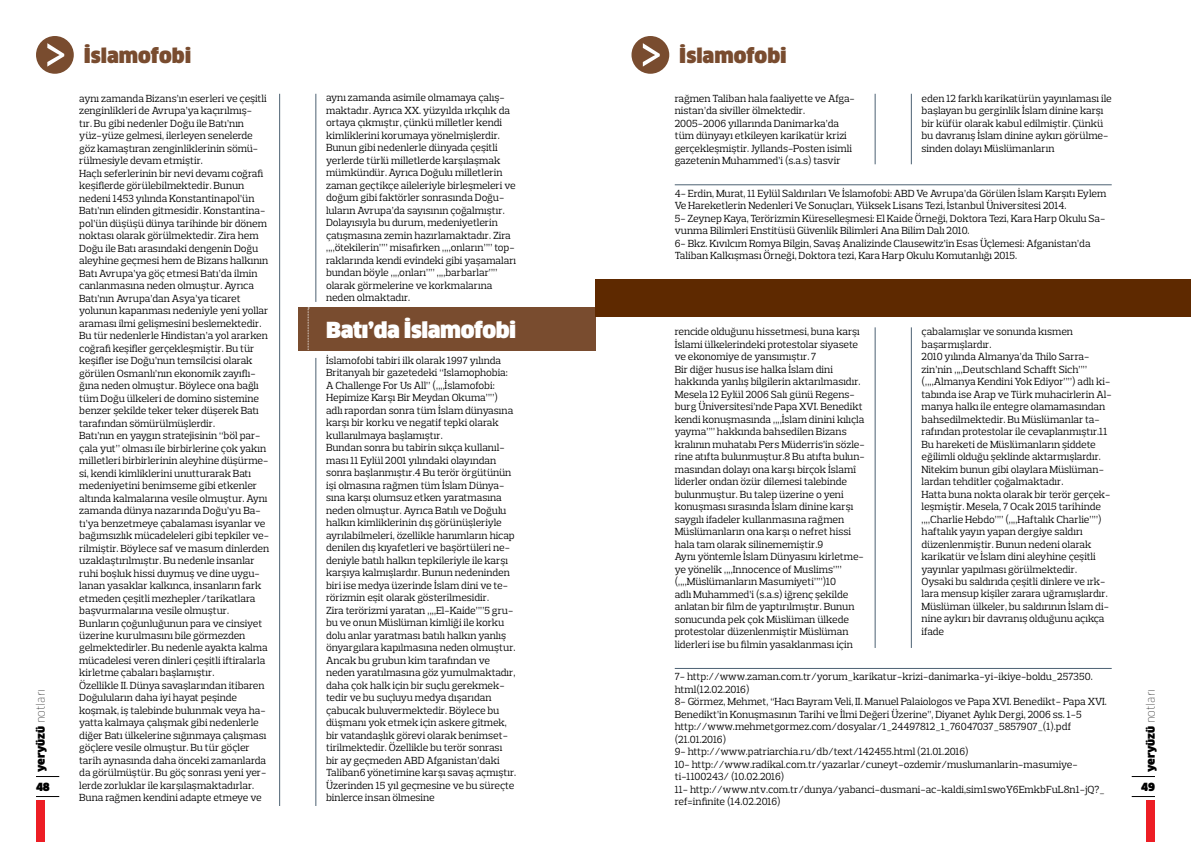
<style>
.page{position:relative;width:1191px;height:842px;background:#fff}
.page>*{position:absolute;margin:0;border:0;box-sizing:border-box;transform-origin:0 0}
.t1{font:900 21.6px "Clan";letter-spacing:-.02em;color:#fff}
.t2{font:900 20px "Clan";color:#794c2f}
.t3{font:900 11px "Clan";color:#000}
.t4{font:10.5px/12.5px "Prelo Slab";color:#000}
.s1{font-weight:100}
</style>
<div class="page">
<div style="left:36px;top:801px;width:9px;height:41px;background:#ed1d24"></div>
<div style="left:1146px;top:801px;width:9px;height:41px;background:#ed1d24"></div>
<svg style="left:36px;top:796px;width:23px;height:1px"></svg>
<svg style="left:1131px;top:796px;width:24px;height:1px"></svg>
<svg style="left:36px;top:776px;width:23px;height:1px"></svg>
<svg style="left:1131px;top:776px;width:24px;height:1px"></svg>
<div style="left:36px;top:36px;width:38px;height:38px;background:#794c2f;border-radius:50%"></div>
<div style="left:631px;top:36px;width:38px;height:38px;background:#794c2f;border-radius:50%"></div>
<svg style="left:47px;top:43px;width:17px;height:24px"></svg>
<svg style="left:643px;top:43px;width:17px;height:24px"></svg>
<hr style="left:675px;top:184px;width:436px;height:1px;background:#4d6273">
<hr style="left:675px;top:668px;width:436px;height:1px;background:#4d6273">
<hr style="left:279px;top:94px;width:1px;height:712px;background:#4d6273">
<hr style="left:874px;top:94px;width:1px;height:70px;background:#4d6273">
<hr style="left:874px;top:327px;width:1px;height:321px;background:#4d6273">
<hr style="left:315px;top:358px;width:1px;height:448px;background:#4d6273">
<hr style="left:315px;top:94px;width:1px;height:208px;background:#4d6273">
<hr style="left:911px;top:94px;width:1px;height:70px;background:#4d6273">
<hr style="left:911px;top:327px;width:1px;height:321px;background:#4d6273">
<div style="left:298px;top:308px;width:297px;height:43px;background:#794c2f"></div>
<div style="left:595px;top:279px;width:596px;height:37px;background:#5e2900"></div>
<svg style="left:308px;top:308px;width:1px;height:42px"></svg>
<h2 class="t2" style="left:84px;top:44px;width:109px">İslamofobi</h2>
<h2 class="t2" style="left:679px;top:44px;width:109px">İslamofobi</h2>
<p class="t4" style="left:79px;top:92px;width:192px">aynı zamanda Bizans’ın eserleri ve çeşitli zenginlikleri de Avrupa’ya kaçırılmış-<br>tır. Bu gibi nedenler Doğu ile Batı’nın yüz-yüze gelmesi, ilerleyen senelerde göz kamaştıran zenginliklerinin sömü&shy;rülmesiyle devam etmiştir.<br>Haçlı seferlerinin bir nevi devamı coğrafi keşiflerde görülebilmektedir. Bunun nedeni 1453 yılında Konstantinapol’ün Batı’nın elinden gitmesidir. Konstantina&shy;pol’ün düşüşü dünya tarihinde bir dönem noktası olarak görülmektedir. Zira hem Doğu ile Batı arasındaki dengenin Doğu aleyhine geçmesi hem de Bizans halkının Batı Avrupa’ya göç etmesi Batı’da ilmin canlanmasına neden olmuştur. Ayrıca Batı’nın Avrupa’dan Asya’ya ticaret yolunun kapanması nedeniyle yeni yollar araması ilmi gelişmesini beslemektedir.<br>Bu tür nedenlerle Hindistan’a yol ararken coğrafi keşifler gerçekleşmiştir. Bu tür keşifler ise Doğu’nun temsilcisi olarak görülen Osmanlı’nın ekonomik zayıflı&shy;ğına neden olmuştur. Böylece ona bağlı tüm Doğu ülkeleri de domino sistemine benzer şekilde teker teker düşerek Batı tarafından sömürülmüşlerdir.<br>Batı’nın en yaygın stratejisinin “böl par&shy;çala yut” olması ile birbirlerine çok yakın milletleri birbirlerinin aleyhine düşürme&shy;si, kendi kimliklerini unutturarak Batı medeniyetini benimseme gibi etkenler altında kalmalarına vesile olmuştur. Aynı zamanda dünya nazarında Doğu’yu Ba&shy;tı’ya benzetmeye çabalaması isyanlar ve bağımsızlık mücadeleleri gibi tepkiler ve&shy;rilmiştir. Böylece saf ve masum dinlerden uzaklaştırılmıştır. Bu nedenle insanlar ruhi boşluk hissi duymuş ve dine uygu&shy;lanan yasaklar kalkınca, insanların fark etmeden çeşitli mezhepler/tarikatlara başvurmalarına vesile olmuştur.<br>Bunların çoğunluğunun para ve cinsiyet üzerine kurulmasını bile görmezden gelmektedirler. Bu nedenle ayakta kalma mücadelesi veren dinleri çeşitli iftiralarla kirletme çabaları başlamıştır.<br>Özellikle II. Dünya savaşlarından itibaren Doğuluların daha iyi hayat peşinde koşmak, iş talebinde bulunmak veya ha&shy;yatta kalmaya çalışmak gibi nedenlerle diğer Batı ülkelerine sığınmaya çalışması göçlere vesile olmuştur. Bu tür göçler tarih aynasında daha önceki zamanlarda da görülmüştür. Bu göç sonrası yeni yer&shy;lerde zorluklar ile karşılaşmaktadırlar.<br>Buna rağmen kendini adapte etmeye ve</p>
<p class="t4" style="left:326px;top:92px;width:192px">aynı zamanda asimile olmamaya çalış&shy;maktadır. Ayrıca XX. yüzyılda ırkçılık da ortaya çıkmıştır, çünkü milletler kendi kimliklerini korumaya yönelmişlerdir.<br>Bunun gibi nedenlerle dünyada çeşitli yerlerde türlü milletlerde karşılaşmak mümkündür. Ayrıca Doğulu milletlerin zaman geçtikçe aileleriyle birleşmeleri ve doğum gibi faktörler sonrasında Doğu&shy;luların Avrupa’da sayısının çoğalmıştır.<br>Dolayısıyla bu durum, medeniyetlerin çatışmasına zemin hazırlamaktadır. Zira „„ötekilerin”” misafirken „„onların”” top&shy;raklarında kendi evindeki gibi yaşamaları bundan böyle „„onları”” „„barbarlar”” olarak görmelerine ve korkmalarına neden olmaktadır.</p>
<p class="t4" style="left:675px;top:92px;width:182px">rağmen Taliban hala faaliyette ve Afga&shy;nistan’da siviller ölmektedir.<br>2005-2006 yıllarında Danimarka’da tüm dünyayı etkileyen karikatür krizi gerçekleşmiştir. Jyllands-Posten isimli gazetenin Muhammed’i (s.a.s) tasvir</p>
<p class="t4" style="left:921px;top:92px;width:192px">eden 12 farklı karikatürün yayınlaması ile başlayan bu gerginlik İslam dinine karşı bir küfür olarak kabul edilmiştir. Çünkü bu davranış İslam dinine aykırı görülme&shy;sinden dolayı Müslümanların</p>
<p class="t4" style="left:675px;top:187px;width:433px">4- Erdin, Murat, 11 Eylül Saldırıları Ve İslamofobi: ABD Ve Avrupa’da Görülen İslam Karşıtı Eylem Ve Hareketlerin Nedenleri Ve Sonuçları, Yüksek Lisans Tezi, İstanbul Üniversitesi 2014.<br>5- Zeynep Kaya, Terörizmin Küreselleşmesi: El Kaide Örneği, Doktora Tezi, Kara Harp Okulu Sa&shy;vunma Bilimleri Enstitüsü Güvenlik Bilimleri Ana Bilim Dalı 2010.<br>6- Bkz. Kıvılcım Romya Bilgin, Savaş Analizinde Clausewitz’in Esas Üçlemesi: Afganistan’da Taliban Kalkışması Örneği, Doktora tezi, Kara Harp Okulu Komutanlığı 2015.</p>
<h1 class="t1" style="left:326px;top:318px;width:192px">Batı’da İslamofobi</h1>
<p class="t4" style="left:675px;top:325px;width:192px">rencide olduğunu hissetmesi, buna karşı İslami ülkelerindeki protestolar siyasete ve ekonomiye de yansımıştır. 7<br>Bir diğer husus ise halka İslam dini hakkında yanlış bilgilerin aktarılmasıdır.<br>Mesela 12 Eylül 2006 Salı günü Regens&shy;burg Üniversitesi’nde Papa XVI. Benedikt kendi konuşmasında „„İslam dinini kılıçla yayma”” hakkında bahsedilen Bizans kralının muhatabı Pers Müderris’in sözle&shy;rine atıfta bulunmuştur.8 Bu atıfta bulun&shy;masından dolayı ona karşı birçok İslamî liderler ondan özür dilemesi talebinde bulunmuştur. Bu talep üzerine o yeni konuşması sırasında İslam dinine karşı saygılı ifadeler kullanmasına rağmen Müslümanların ona karşı o nefret hissi hala tam olarak silinememiştir.9<br>Aynı yöntemle İslam Dünyasını kirletme&shy;ye yönelik „„Innocence of Muslims”” („„Müslümanların Masumiyeti””)10<br>adlı Muhammed’i (s.a.s) iğrenç şekilde anlatan bir film de yaptırılmıştır. Bunun sonucunda pek çok Müslüman ülkede protestolar düzenlenmiştir Müslüman liderleri ise bu filmin yasaklanması için</p>
<p class="t4" style="left:921px;top:325px;width:192px">çabalamışlar ve sonunda kısmen başarmışlardır.<br>2010 yılında Almanya’da Thilo Sarra&shy;zin’nin „„Deutschland Schafft Sich”” („„Almanya Kendini Yok Ediyor””) adlı ki&shy;tabında ise Arap ve Türk muhacirlerin Al&shy;manya halkı ile entegre olamamasından bahsedilmektedir. Bu Müslümanlar ta&shy;rafından protestolar ile cevaplanmıştır.11<br>Bu hareketi de Müslümanların şiddete eğilimli olduğu şeklinde aktarmışlardır.<br>Nitekim bunun gibi olaylara Müslüman&shy;lardan tehditler çoğalmaktadır.<br>Hatta buna nokta olarak bir terör gerçek&shy;leşmiştir. Mesela, 7 Ocak 2015 tarihinde „„Charlie Hebdo”” („„Haftalık Charlie””) haftalık yayın yapan dergiye saldırı düzenlenmiştir. Bunun nedeni olarak karikatür ve İslam dini aleyhine çeşitli yayınlar yapılması görülmektedir.<br>Oysaki bu saldırıda çeşitli dinlere ve ırk&shy;lara mensup kişiler zarara uğramışlardır.<br>Müslüman ülkeler, bu saldırının İslam di&shy;nine aykırı bir davranış olduğunu açıkça ifade</p>
<p class="t4" style="left:326px;top:354px;width:192px">İslamofobi tabiri ilk olarak 1997 yılında Britanyalı bir gazetedeki “Islamophobia:<br>A Challenge For Us All” („„İslamofobi:<br>Hepimize Karşı Bir Meydan Okuma””) adlı rapordan sonra tüm İslam dünyasına karşı bir korku ve negatif tepki olarak kullanılmaya başlamıştır.<br>Bundan sonra bu tabirin sıkça kullanıl&shy;ması 11 Eylül 2001 yılındaki olayından sonra başlanmıştır.4 Bu terör örgütünün işi olmasına rağmen tüm İslam Dünya&shy;sına karşı olumsuz etken yaratmasına neden olmuştur. Ayrıca Batılı ve Doğulu halkın kimliklerinin dış görünüşleriyle ayrılabilmeleri, özellikle hanımların hicap denilen dış kıyafetleri ve başörtüleri ne&shy;deniyle batılı halkın tepkileriyle ile karşı karşıya kalmışlardır. Bunun nedeninden biri ise medya üzerinde İslam dini ve te&shy;rörizmin eşit olarak gösterilmesidir.<br>Zira terörizmi yaratan „„El-Kaide””5 gru&shy;bu ve onun Müslüman kimliği ile korku dolu anlar yaratması batılı halkın yanlış önyargılara kapılmasına neden olmuştur.<br>Ancak bu grubun kim tarafından ve neden yaratılmasına göz yumulmaktadır, daha çok halk için bir suçlu gerekmek&shy;tedir ve bu suçluyu medya dışarıdan çabucak buluvermektedir. Böylece bu düşmanı yok etmek için askere gitmek, bir vatandaşlık görevi olarak benimset&shy;tirilmektedir. Özellikle bu terör sonrası bir ay geçmeden ABD Afganistan’daki Taliban6 yönetimine karşı savaş açmıştır.<br>Üzerinden 15 yıl geçmesine ve bu süreçte binlerce insan ölmesine</p>
<p class="t4" style="left:675px;top:670px;width:434px">7- http://www.zaman.com.tr/yorum_karikatur-krizi-danimarka-yi-ikiye-boldu_257350. html(12.02.2016)<br>8- Görmez, Mehmet, ‘‘Hacı Bayram Veli, II. Manuel Palaiologos ve Papa XVI. Benedikt- Papa XVI.<br>Benedikt’in Konuşmasının Tarihi ve İlmi Değeri Üzerine’’, Diyanet Aylık Dergi, 2006 ss. 1-5 http://www.mehmetgormez.com/dosyalar/1_24497812_1_76047037_5857907_(1).pdf (21.01.2016)<br>9- http://www.patriarchia.ru/db/text/142455.html (21.01.2016)<br>10- http://www.radikal.com.tr/yazarlar/cuneyt-ozdemir/muslumanlarin-masumiye&shy;ti-1100243/ (10.02.2016)<br>11- http://www.ntv.com.tr/dunya/yabanci-dusmani-ac-kaldi,sim1swoY6EmkbFuL8n1-jQ?_ ref=infinite (14.02.2016)</p>
<p class="t3" style="left:34px;top:772px;width:85px;rotate:-90deg">yeryüzü <span class="s1">notları</span></p>
<p class="t3" style="left:1144px;top:772px;width:85px;rotate:-90deg">yeryüzü <span class="s1">notları</span></p>
<p class="t3" style="left:36px;top:780px;width:15px">48</p>
<p class="t3" style="left:1141px;top:780px;width:15px">49</p>
</div>
